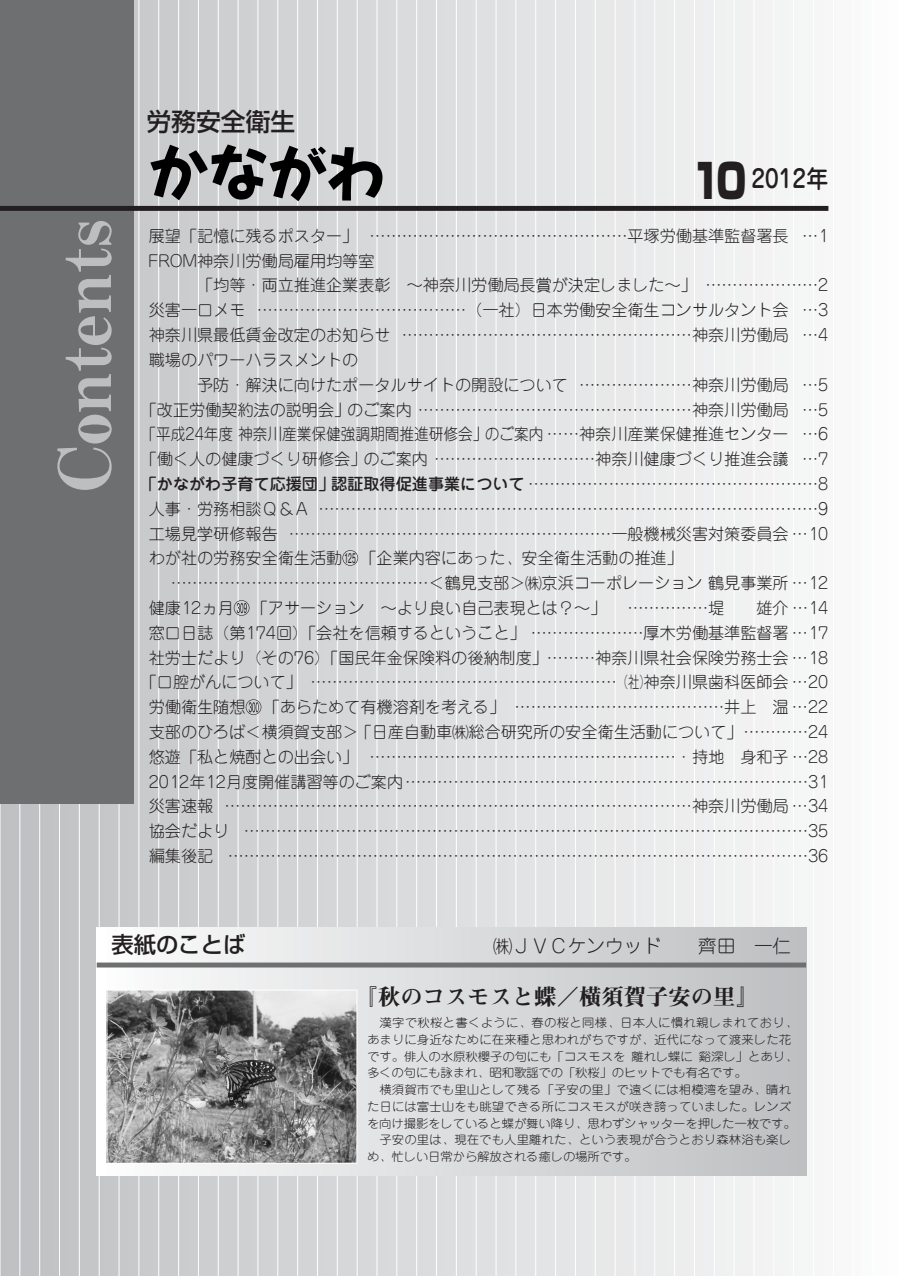
<style>
.page{position:relative;width:903px;height:1276px;background:#fff}
.page>*{position:absolute;margin:0;border:0;box-sizing:border-box;transform-origin:0 0}
.t1{font:74.38px "Midashi Min MA31";color:#bcbec0}
.t2{font:500 24.85px "Jun 34";color:#231f20;scale:.9 1}
.t3{font:500 24.85px "Shin Go";color:#231f20}
.t4{font:22.4px "Midashi Min MA31";color:#231f20}
.t5{font:500 22.4px "Shin Go";color:#231f20}
.t6{font:300 18.55px "Jun 101";color:#231f20}
.t7{font:300 16.1px/24.8px "Jun 101";color:#231f20;text-align:justify}
.t8{font:500 16.1px "Jun 34";color:#231f20}
.t9{font:14.17px "Helvetica";color:#231f20;scale:.48 1}
.t10{font:300 11.72px/16.8px "Jun 101";letter-spacing:.005em;color:#231f20;scale:1.05 1}
.t11{font:300 11.72px "Jun 101";letter-spacing:-.015em;color:#231f20;scale:1.05 1}
.s1{font-family:"Shin Go";font-weight:900;font-size:47.07px}
.s2{font-family:"Jun 101";font-weight:300}
</style>
<div class="page">
<div style="left:0;top:0;width:903px;height:1276px;background:linear-gradient(to right,#bfc1c3,#fcfcfc)"></div>
<hr style="left:0;top:0;width:1px;height:1276px;background:#fff">
<hr style="left:19px;top:0;width:1px;height:1276px;background:#fff">
<hr style="left:39px;top:0;width:1px;height:1276px;background:#fff">
<hr style="left:59px;top:0;width:1px;height:1276px;background:#fff">
<hr style="left:79px;top:0;width:1px;height:1276px;background:#fff">
<hr style="left:99px;top:0;width:1px;height:1276px;background:#fff">
<hr style="left:119px;top:0;width:1px;height:1276px;background:#fff">
<hr style="left:138px;top:0;width:1px;height:1276px;background:#fff">
<hr style="left:158px;top:0;width:1px;height:1276px;background:#fff">
<hr style="left:178px;top:0;width:1px;height:1276px;background:#fff">
<hr style="left:198px;top:0;width:1px;height:1276px;background:#fff">
<hr style="left:218px;top:0;width:1px;height:1276px;background:#fff">
<hr style="left:238px;top:0;width:1px;height:1276px;background:#fff">
<hr style="left:257px;top:0;width:1px;height:1276px;background:#fff">
<hr style="left:277px;top:0;width:1px;height:1276px;background:#fff">
<hr style="left:297px;top:0;width:1px;height:1276px;background:#fff">
<hr style="left:317px;top:0;width:1px;height:1276px;background:#fff">
<hr style="left:337px;top:0;width:1px;height:1276px;background:#fff">
<hr style="left:357px;top:0;width:1px;height:1276px;background:#fff">
<hr style="left:377px;top:0;width:1px;height:1276px;background:#fff">
<hr style="left:396px;top:0;width:1px;height:1276px;background:#fff">
<hr style="left:416px;top:0;width:1px;height:1276px;background:#fff">
<hr style="left:436px;top:0;width:1px;height:1276px;background:#fff">
<hr style="left:456px;top:0;width:1px;height:1276px;background:#fff">
<hr style="left:476px;top:0;width:1px;height:1276px;background:#fff">
<hr style="left:496px;top:0;width:1px;height:1276px;background:#fff">
<hr style="left:515px;top:0;width:1px;height:1276px;background:#fff">
<hr style="left:535px;top:0;width:1px;height:1276px;background:#fff">
<hr style="left:555px;top:0;width:1px;height:1276px;background:#fff">
<hr style="left:575px;top:0;width:1px;height:1276px;background:#fff">
<hr style="left:595px;top:0;width:1px;height:1276px;background:#fff">
<hr style="left:615px;top:0;width:1px;height:1276px;background:#fff">
<hr style="left:634px;top:0;width:1px;height:1276px;background:#fff">
<hr style="left:654px;top:0;width:1px;height:1276px;background:#fff">
<hr style="left:674px;top:0;width:1px;height:1276px;background:#fff">
<hr style="left:694px;top:0;width:1px;height:1276px;background:#fff">
<hr style="left:714px;top:0;width:1px;height:1276px;background:#fff">
<hr style="left:734px;top:0;width:1px;height:1276px;background:#fff">
<hr style="left:754px;top:0;width:1px;height:1276px;background:#fff">
<hr style="left:773px;top:0;width:1px;height:1276px;background:#fff">
<hr style="left:793px;top:0;width:1px;height:1276px;background:#fff">
<hr style="left:813px;top:0;width:1px;height:1276px;background:#fff">
<hr style="left:833px;top:0;width:1px;height:1276px;background:#fff">
<hr style="left:853px;top:0;width:1px;height:1276px;background:#fff">
<hr style="left:873px;top:0;width:1px;height:1276px;background:#fff">
<hr style="left:892px;top:0;width:1px;height:1276px;background:#fff">
<svg style="left:150px;top:144px;width:238px;height:58px;background:#858687"></svg>
<div style="left:0;top:0;width:134px;height:804px;background:#6d6f71"></div>
<div style="left:0;top:206px;width:828px;height:5px;background:#231f20"></div>
<div style="left:97px;top:928px;width:709px;height:248px;background:linear-gradient(to right,#fdfdfd,#bdbfc1)"></div>
<img style="left:109px;top:992px;width:246px;height:169px">
<div style="left:107px;top:990px;width:250px;height:173px;border:1px solid #fff"></div>
<div style="left:97px;top:962px;width:709px;height:5px;background:#6d6f71"></div>
<svg style="left:246px;top:699px;width:15px;height:16px"></svg>
<svg style="left:234px;top:600px;width:15px;height:16px"></svg>
<svg style="left:342px;top:550px;width:16px;height:16px"></svg>
<h1 class="t1" style="left:57px;top:492px;width:274px;rotate:-90deg">Contents</h1>
<h2 class="t3" style="left:146px;top:112px;width:150px">労務安全衛生</h2>
<h2 class="t2" style="left:692px;top:169px;width:153px"><span class="s1">10</span> 2012年</h2>
<p class="t7" style="left:149px;top:226px;width:681px">展望「記憶に残るポスター」 …………………………………………平塚労働基準監督署長 …1<br>FROM神奈川労働局雇用均等室</p>
<p class="t7" style="left:149px;top:275px;width:681px;text-indent:48px">「均等・両立推進企業表彰　～神奈川労働局長賞が決定しました～」 …………………2災害一口メモ …………………………………（一社）日本労働安全衛生コンサルタント会 …3神奈川県最低賃金改定のお知らせ ………………………………………………神奈川労働局 …4職場のパワーハラスメントの</p>
<p class="t7" style="left:141px;top:374px;width:689px;text-indent:56px">予防・解決に向けたポータルサイトの開設について …………………神奈川労働局 …5「改正労働契約法の説明会」のご案内 ……………………………………………神奈川労働局 …5「平成24年度神奈川産業保健強調期間推進研修会」のご案内 ……神奈川産業保健推進センター …6「働く人の健康づくり研修会」のご案内 …………………………神奈川健康づくり推進会議 …7</p>
<p class="t8" style="left:141px;top:478px;width:689px">「かながわ子育て応援団」認証取得促進事業について <span class="s2">………………………………………………8</span></p>
<p class="t7" style="left:149px;top:498px;width:681px">人事・労務相談Ｑ＆Ａ …………………………………………………………………………………9工場見学研修報告 ……………………………………………………一般機械災害対策委員会 …10わが社の労務安全衛生活動 「企業内容にあった、安全衛生活動の推進」</p>
<p class="t7" style="left:149px;top:573px;width:681px;text-indent:22px">…………………………………………＜鶴見支部＞㈱京浜コーポレーション鶴見事業所 …12健康12ヵ月 「アサーション　～より良い自己表現とは？～」</p>
<p class="t9" style="left:344px;top:553px;width:25px">125</p>
<p class="t7" style="left:141px;top:598px;width:689px;text-align:right">……………堤　　雄介 …14<br>窓口日誌（第174回）「会社を信頼するということ」 …………………厚木労働基準監督署 …17社労士だより（その76）「国民年金保険料の後納制度」………神奈川県社会保険労務士会 …18「口腔がんについて」 …………………………………………………（社）神奈川県歯科医師会 …20労働衛生随想 「あらためて有機溶剤を考える」 …………………………………井上　温 …22支部のひろば＜横須賀支部＞｢日産自動車㈱総合研究所の安全衛生活動について｣ …………24悠遊「私と焼酎との出会い」 …………………………………………………・持地　身和子 …28<br>2012年12月度開催講習等のご案内…………………………………………………………………31災害速報 ……………………………………………………………………………神奈川労働局 …34協会だより ……………………………………………………………………………………………35編集後記 ………………………………………………………………………………………………36</p>
<h3 class="t5" style="left:112px;top:936px;width:135px">表紙のことば</h3>
<p class="t6" style="left:494px;top:939px;width:299px">㈱ＪＶＣケンウッド　　齊田　一仁</p>
<h3 class="t4" style="left:356px;top:988px;width:403px">『秋のコスモスと蝶／横須賀子安の里』</h3>
<p class="t10" style="left:367px;top:1016px;width:411px;text-indent:12px">漢字で秋桜と書くように、春の桜と同様、日本人に慣れ親しまれており、あまりに身近なために在来種と思われがちですが、近代になって渡来した花です。俳人の水原秋櫻子の句にも「コスモスを離れし蝶に谿深し」とあり、多くの句にも詠まれ、昭和歌謡での「秋桜」のヒットでも有名です。</p>
<p class="t10" style="left:379px;top:1083px;width:394px">横須賀市でも里山として残る「子安の里」で遠くには相模湾を望み、晴れ</p>
<p class="t10" style="left:367px;top:1099px;width:405px">た日には富士山をも眺望できる所にコスモスが咲き誇っていました。レンズ</p>
<p class="t11" style="left:367px;top:1119px;width:410px">を向け撮影をしていると蝶が舞い降り、思わずシャッターを押した一枚です。</p>
<p class="t10" style="left:379px;top:1133px;width:394px">子安の里は、現在でも人里離れた、という表現が合うとおり森林浴も楽し</p>
<p class="t11" style="left:367px;top:1152px;width:258px">め、忙しい日常から解放される癒しの場所です。</p>
</div>
